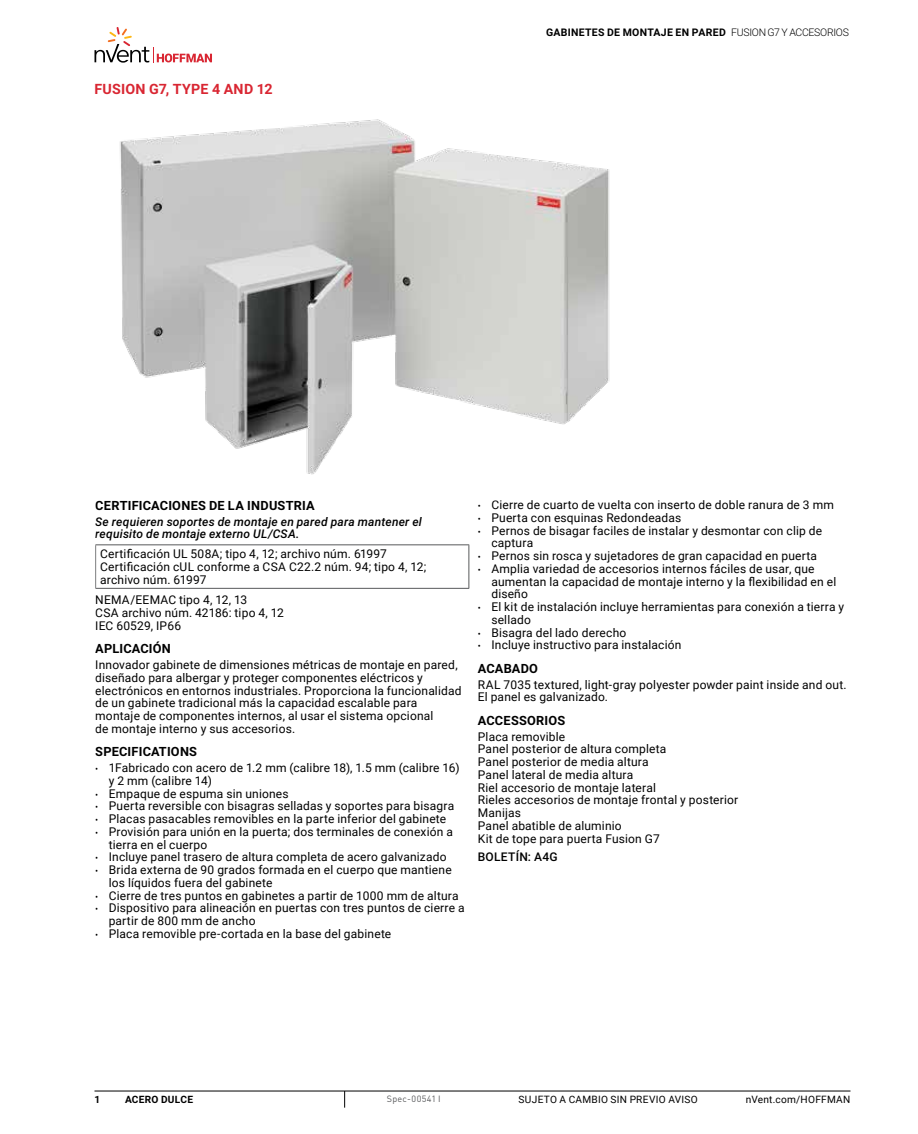
<style>
.page{position:relative;width:918px;height:1134px;background:#fff}
.page>*{position:absolute;margin:0;border:0;box-sizing:border-box;transform-origin:0 0}
.t1{font:700 14.25px "Roboto";letter-spacing:.015em;color:#d92632}
.t2{font:700 12.75px "Roboto";letter-spacing:.02em;color:#000}
.t3{font:12px/12.8px "Roboto";letter-spacing:.015em;color:#000}
.t4{font:italic 500 12px/12.8px "Roboto";letter-spacing:.015em;color:#000}
.t5{font:500 12px "Roboto";letter-spacing:.02em;color:#000}
.t6{font:700 10.5px "Roboto";letter-spacing:.025em;color:#000}
.t7{font:10.2px "Roboto";letter-spacing:.025em;color:#000}
.t8{font:700 10.2px "Roboto";letter-spacing:.03em;color:#000}
.t9{font:9px "DIN Pro";letter-spacing:.03em;color:#58595b}
.s1{font-weight:300}
.s2{font-size:9px}
</style>
<div class="page">
<svg style="left:95px;top:27px;width:117px;height:36px"></svg>
<hr style="left:94px;top:1091px;width:756px;height:1px;background:#000">
<svg style="left:344px;top:1091px;width:1px;height:17px"></svg>
<img style="left:120px;top:119px;width:490px;height:356px">
<hr style="left:95px;top:544px;width:374px;height:1px;background:#58595b">
<hr style="left:95px;top:588px;width:374px;height:1px;background:#58595b">
<hr style="left:469px;top:545px;width:1px;height:43px;background:#58595b">
<p class="t1" style="left:94px;top:79px;width:180px">FUSION G7, TYPE 4 AND 12</p>
<p class="t6" style="left:546px;top:25px;width:304px">GABINETES DE MONTAJE EN PARED <span class="s1">FUSION G7 Y ACCESORIOS</span></p>
<p class="t2" style="left:95px;top:496px;width:221px">CERTIFICACIONES DE LA INDUSTRIA</p>
<p class="t4" style="left:95px;top:515px;width:328px">Se requieren soportes de montaje en pared para mantener el requisito de montaje externo UL/CSA.</p>
<p class="t3" style="left:100px;top:547px;width:328px">Certificación UL 508A; tipo 4, 12; archivo núm. 61997<br>Certificación cUL conforme a CSA C22.2 núm. 94; tipo 4, 12; archivo núm. 61997</p>
<p class="t3" style="left:95px;top:593px;width:190px">NEMA/EEMAC tipo 4, 12, 13<br>CSA archivo núm. 42186: tipo 4, 12<br>IEC 60529, IP66</p>
<p class="t2" style="left:95px;top:640px;width:77px">APLICACIÓN</p>
<p class="t3" style="left:95px;top:658px;width:368px">Innovador gabinete de dimensiones métricas de montaje en pared, diseñado para albergar y proteger componentes eléctricos y electrónicos en entornos industriales. Proporciona la funcionalidad de un gabinete tradicional más la capacidad escalable para montaje de componentes internos, al usar el sistema opcional<br>de montaje interno y sus accesorios.</p>
<p class="t2" style="left:95px;top:743px;width:103px">SPECIFICATIONS</p>
<p class="t3" style="left:109px;top:761px;width:352px;text-indent:-14px"><span class="s2">•</span> 1Fabricado con acero de 1.2 mm (calibre 18), 1.5 mm (calibre 16) y 2 mm (calibre 14)</p>
<p class="t3" style="left:95px;top:787px;width:195px"><span class="s2">•</span> Empaque de espuma sin uniones</p>
<p class="t3" style="left:95px;top:799px;width:361px"><span class="s2">•</span> Puerta reversible con bisagras selladas y soportes para bisagra</p>
<p class="t3" style="left:95px;top:812px;width:353px"><span class="s2">•</span> Placas pasacables removibles en la parte inferior del gabinete</p>
<p class="t3" style="left:109px;top:825px;width:346px;text-indent:-14px"><span class="s2">•</span> Provisión para unión en la puerta; dos terminales de conexión a tierra en el cuerpo</p>
<p class="t3" style="left:95px;top:850px;width:353px"><span class="s2">•</span> Incluye panel trasero de altura completa de acero galvanizado</p>
<p class="t3" style="left:109px;top:863px;width:344px;text-indent:-14px"><span class="s2">•</span> Brida externa de 90 grados formada en el cuerpo que mantiene los líquidos fuera del gabinete</p>
<p class="t3" style="left:95px;top:889px;width:365px"><span class="s2">•</span> Cierre de tres puntos en gabinetes a partir de 1000 mm de altura</p>
<p class="t3" style="left:109px;top:901px;width:357px;text-indent:-14px"><span class="s2">•</span> Dispositivo para alineación en puertas con tres puntos de cierre a partir de 800 mm de ancho</p>
<p class="t3" style="left:95px;top:927px;width:298px"><span class="s2">•</span> Placa removible pre-cortada en la base del gabinete</p>
<p class="t3" style="left:478px;top:498px;width:358px"><span class="s2">•</span> Cierre de cuarto de vuelta con inserto de doble ranura de 3 mm</p>
<p class="t3" style="left:478px;top:511px;width:205px"><span class="s2">•</span> Puerta con esquinas Redondeadas</p>
<p class="t3" style="left:491px;top:524px;width:332px;text-indent:-14px"><span class="s2">•</span> Pernos de bisagar faciles de instalar y desmontar con clip de captura</p>
<p class="t3" style="left:478px;top:549px;width:341px"><span class="s2">•</span> Pernos sin rosca y sujetadores de gran capacidad en puerta</p>
<p class="t3" style="left:491px;top:562px;width:346px;text-indent:-14px"><span class="s2">•</span> Amplia variedad de accesorios internos fáciles de usar, que aumentan la capacidad de montaje interno y la flexibilidad en el diseño</p>
<p class="t3" style="left:491px;top:600px;width:354px;text-indent:-14px"><span class="s2">•</span> El kit de instalación incluye herramientas para conexión a tierra y sellado</p>
<p class="t3" style="left:478px;top:626px;width:150px"><span class="s2">•</span> Bisagra del lado derecho</p>
<p class="t3" style="left:478px;top:638px;width:205px"><span class="s2">•</span> Incluye instructivo para instalación</p>
<p class="t2" style="left:478px;top:659px;width:62px">ACABAD O</p>
<p class="t3" style="left:478px;top:678px;width:370px">RAL 7035 textured, light-gray polyester powder paint inside and out.<br>El panel es galvanizado.</p>
<p class="t2" style="left:478px;top:711px;width:89px">ACCESSORIOS</p>
<p class="t3" style="left:478px;top:730px;width:262px">Placa removible<br>Panel posterior de altura completa<br>Panel posterior de media altura<br>Panel lateral de media altura<br>Riel accesorio de montaje lateral<br>Rieles accesorios de montaje frontal y posterior<br>Manijas<br>Panel abatible de aluminio<br>Kit de tope para puerta Fusion G7</p>
<p class="t5" style="left:478px;top:849px;width:81px">BOLETÍN: A4G</p>
<p class="t8" style="left:94px;top:1092px;width:7px">1</p>
<p class="t8" style="left:125px;top:1092px;width:70px">ACERO DULCE</p>
<p class="t9" style="left:387px;top:1092px;width:55px">Spec-00541 I</p>
<p class="t7" style="left:519px;top:1092px;width:181px">SUJETO A CAMBIO SIN PREVIO AVISO</p>
<p class="t7" style="left:746px;top:1092px;width:106px">nVent.com/HOFFMAN</p>
</div>
